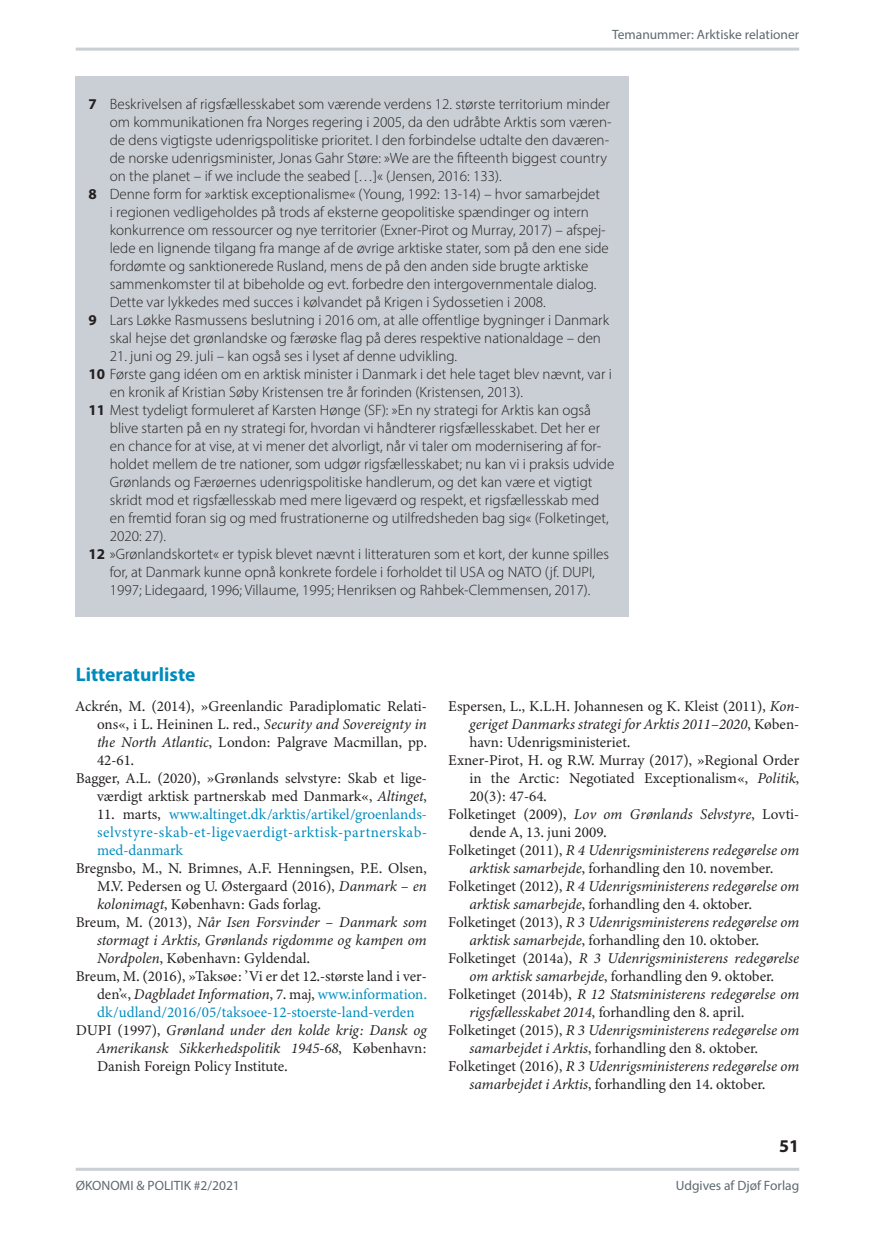
<style>
.page{position:relative;width:875px;height:1245px;background:#fff}
.page>*{position:absolute;margin:0;border:0;box-sizing:border-box;transform-origin:0 0}
.t1{font:700 19.5px "Myriad Pro";color:#008bbd}
.t2{font:700 18px "Myriad Pro";color:#231f20}
.t3{font:300 15px "Myriad Pro";color:#231f20}
.t4{font:15px "Minion 3";color:#231f20}
.t5{font:italic 15px "Minion 3";color:#231f20}
.t6{font:15px/18px "Minion 3";letter-spacing:.005em;color:#008bbd;text-align:justify}
.t7{font:13.5px "Myriad Pro";color:#5e696f}
.s1{font-weight:700}
.s2{font-style:normal}
.s3{font-style:italic}
.s4{color:#231f20}
.s5{font-style:normal;color:#008bbd}
</style>
<div class="page">
<hr style="left:76px;top:1167px;width:722px;height:3px;background:#c9cfd4">
<hr style="left:76px;top:48px;width:722px;height:3px;background:#c9cfd4">
<div style="left:76px;top:76px;width:552px;height:540px;background:#c9cfd4"></div>
<p class="t7" style="left:611px;top:26px;width:189px">Temanummer: Arktiske relationer</p>
<p class="t3" style="left:88px;top:95px;width:522px"><span class="s1">7</span> Beskrivelsen af rigsfællesskabet som værende verdens 12. største territorium minder</p>
<p class="t3" style="left:110px;top:113px;width:503px">om kommunikationen fra Norges regering i 2005, da den udråbte Arktis som væren-</p>
<p class="t3" style="left:110px;top:131px;width:500px">de dens vigtigste udenrigspolitiske prioritet. I den forbindelse udtalte den daværen-</p>
<p class="t3" style="left:110px;top:149px;width:498px">de norske udenrigsminister, Jonas Gahr Støre: »We are the fifteenth biggest country</p>
<p class="t3" style="left:110px;top:167px;width:393px">on the planet – if we include the seabed […]« (Jensen, 2016: 133).</p>
<p class="t3" style="left:88px;top:185px;width:513px"><span class="s1">8</span> Denne form for »arktisk exceptionalisme« (Young, 1992: 13-14) – hvor samarbejdet</p>
<p class="t3" style="left:110px;top:203px;width:480px">i regionen vedligeholdes på trods af eksterne geopolitiske spændinger og intern</p>
<p class="t3" style="left:110px;top:221px;width:497px">konkurrence om ressourcer og nye territorier (Exner-Pirot og Murray, 2017) – afspej-</p>
<p class="t3" style="left:110px;top:239px;width:500px">lede en lignende tilgang fra mange af de øvrige arktiske stater, som på den ene side</p>
<p class="t3" style="left:110px;top:257px;width:480px">fordømte og sanktionerede Rusland, mens de på den anden side brugte arktiske</p>
<p class="t3" style="left:110px;top:275px;width:488px">sammenkomster til at bibeholde og evt. forbedre den intergovernmentale dialog.</p>
<p class="t3" style="left:110px;top:293px;width:437px">Dette var lykkedes med succes i kølvandet på Krigen i Sydossetien i 2008.</p>
<p class="t3" style="left:88px;top:311px;width:522px"><span class="s1">9</span> Lars Løkke Rasmussens beslutning i 2016 om, at alle offentlige bygninger i Danmark</p>
<p class="t3" style="left:110px;top:329px;width:492px">skal hejse det grønlandske og færøske flag på deres respektive nationaldage – den</p>
<p class="t3" style="left:110px;top:347px;width:348px">21. juni og 29. juli – kan også ses i lyset af denne udvikling.</p>
<p class="t3" style="left:88px;top:365px;width:524px"><span class="s1">10</span> Første gang idéen om en arktisk minister i Danmark i det hele taget blev nævnt, var i</p>
<p class="t3" style="left:110px;top:383px;width:414px">en kronik af Kristian Søby Kristensen tre år forinden (Kristensen, 2013).</p>
<p class="t3" style="left:88px;top:401px;width:499px"><span class="s1">11</span> Mest tydeligt formuleret af Karsten Hønge (SF): »En ny strategi for Arktis kan også</p>
<p class="t3" style="left:110px;top:419px;width:491px">blive starten på en ny strategi for, hvordan vi håndterer rigsfællesskabet. Det her er</p>
<p class="t3" style="left:110px;top:437px;width:492px">en chance for at vise, at vi mener det alvorligt, når vi taler om modernisering af for-</p>
<p class="t3" style="left:110px;top:455px;width:506px">holdet mellem de tre nationer, som udgør rigsfællesskabet; nu kan vi i praksis udvide</p>
<p class="t3" style="left:110px;top:473px;width:484px">Grønlands og Færøernes udenrigspolitiske handlerum, og det kan være et vigtigt</p>
<p class="t3" style="left:110px;top:491px;width:491px">skridt mod et rigsfællesskab med mere ligeværd og respekt, et rigsfællesskab med</p>
<p class="t3" style="left:110px;top:509px;width:500px">en fremtid foran sig og med frustrationerne og utilfredsheden bag sig« (Folketinget,</p>
<p class="t3" style="left:110px;top:527px;width:58px">2020: 27).</p>
<p class="t3" style="left:88px;top:545px;width:522px"><span class="s1">12</span> »Grønlandskortet« er typisk blevet nævnt i litteraturen som et kort, der kunne spilles</p>
<p class="t3" style="left:110px;top:563px;width:486px">for, at Danmark kunne opnå konkrete fordele i forholdet til USA og NATO (jf. DUPI,</p>
<p class="t3" style="left:110px;top:581px;width:482px">1997; Lidegaard, 1996; Villaume, 1995; Henriksen og Rahbek-Clemmensen, 2017).</p>
<h1 class="t1" style="left:76px;top:661px;width:121px">Litteraturliste</h1>
<p class="t4" style="left:76px;top:695px;width:352px">Ackrén, M. (2014), »Greenlandic Paradiplomatic Relati-</p>
<p class="t5" style="left:97px;top:713px;width:331px"><span class="s2">ons«, i L. Heininen L. red.,</span> Security and Sovereignty in</p>
<p class="t4" style="left:97px;top:731px;width:331px"><span class="s3">the North Atlantic</span>, London: Palgrave Macmillan, pp.</p>
<p class="t4" style="left:97px;top:749px;width:38px">42-61.</p>
<p class="t4" style="left:76px;top:767px;width:352px">Bagger, A.L. (2020), »Grønlands selvstyre: Skab et lige-</p>
<p class="t4" style="left:97px;top:785px;width:331px">værdigt arktisk partnerskab med Danmark«, <span class="s3">Altinget</span>,</p>
<p class="t6" style="left:97px;top:805px;width:331px"><span class="s4">11. marts,</span> www.altinget.dk/arktis/artikel/groenlands&shy;selvstyre-skab-et-ligevaerdigt-arktisk-partnerskab&shy;med-danmark</p>
<p class="t4" style="left:76px;top:857px;width:352px">Bregnsbo, M., N. Brimnes, A.F. Henningsen, P.E. Olsen,</p>
<p class="t4" style="left:97px;top:875px;width:331px">M.V. Pedersen og U. Østergaard (2016), <span class="s3">Danmark – en</span></p>
<p class="t4" style="left:97px;top:893px;width:225px"><span class="s3">kolonimagt</span>, København: Gads forlag.</p>
<p class="t5" style="left:76px;top:911px;width:352px"><span class="s2">Breum, M. (2013),</span> Når Isen Forsvinder – Danmark som</p>
<p class="t5" style="left:97px;top:929px;width:331px">stormagt i Arktis, Grønlands rigdomme og kampen om</p>
<p class="t4" style="left:97px;top:947px;width:214px"><span class="s3">Nordpolen</span>, København: Gyldendal.</p>
<p class="t4" style="left:76px;top:965px;width:352px">Breum, M. (2016), »Taksøe: ’Vi er det 12.-største land i ver-</p>
<p class="t5" style="left:97px;top:983px;width:331px"><span class="s2">den’«,</span> Dagbladet Information<span class="s2">, 7. maj,</span> <span class="s5">www.information.</span></p>
<p class="t6" style="left:97px;top:1003px;width:319px">dk/udland/2016/05/taksoee-12-stoerste-land-verden</p>
<p class="t5" style="left:76px;top:1019px;width:352px"><span class="s2">DUPI (1997),</span> Grønland under den kolde krig: Dansk og</p>
<p class="t5" style="left:97px;top:1037px;width:331px">Amerikansk Sikkerhedspolitik 1945-68<span class="s2">, København:</span></p>
<p class="t4" style="left:97px;top:1055px;width:192px">Danish Foreign Policy Institute.</p>
<p class="t4" style="left:448px;top:695px;width:352px">Espersen, L., K.L.H. Johannesen og K. Kleist (2011), <span class="s3">Kon-</span></p>
<p class="t5" style="left:469px;top:713px;width:331px">geriget Danmarks strategi for Arktis 2011–2020<span class="s2">, Køben-</span></p>
<p class="t4" style="left:469px;top:731px;width:162px">havn: Udenrigsministeriet.</p>
<p class="t4" style="left:448px;top:749px;width:352px">Exner-Pirot, H. og R.W. Murray (2017), »Regional Order</p>
<p class="t4" style="left:469px;top:767px;width:331px">in the Arctic: Negotiated Exceptionalism«, <span class="s3">Politik</span>,</p>
<p class="t4" style="left:469px;top:785px;width:79px">20(3): 47-64.</p>
<p class="t4" style="left:448px;top:803px;width:352px">Folketinget (2009), <span class="s3">Lov om Grønlands Selvstyre</span>, Lovti-</p>
<p class="t4" style="left:469px;top:821px;width:139px">dende A, 13. juni 2009.</p>
<p class="t5" style="left:448px;top:839px;width:352px"><span class="s2">Folketinget (2011),</span> R 4 Udenrigsministerens redegørelse om</p>
<p class="t4" style="left:469px;top:857px;width:305px"><span class="s3">arktisk samarbejde</span>, forhandling den 10. november.</p>
<p class="t5" style="left:448px;top:875px;width:352px"><span class="s2">Folketinget (2012),</span> R 4 Udenrigsministerens redegørelse om</p>
<p class="t4" style="left:469px;top:893px;width:284px"><span class="s3">arktisk samarbejde</span>, forhandling den 4. oktober.</p>
<p class="t5" style="left:448px;top:911px;width:352px"><span class="s2">Folketinget (2013),</span> R 3 Udenrigsministerens redegørelse om</p>
<p class="t4" style="left:469px;top:929px;width:291px"><span class="s3">arktisk samarbejde</span>, forhandling den 10. oktober.</p>
<p class="t5" style="left:448px;top:947px;width:352px"><span class="s2">Folketinget (2014a),</span> R 3 Udenrigsministerens redegørelse</p>
<p class="t4" style="left:469px;top:965px;width:306px"><span class="s3">om arktisk samarbejde</span>, forhandling den 9. oktober.</p>
<p class="t5" style="left:448px;top:983px;width:352px"><span class="s2">Folketinget (2014b),</span> R 12 Statsministerens redegørelse om</p>
<p class="t4" style="left:469px;top:1001px;width:276px"><span class="s3">rigsfællesskabet 2014</span>, forhandling den 8. april.</p>
<p class="t5" style="left:448px;top:1019px;width:352px"><span class="s2">Folketinget (2015),</span> R 3 Udenrigsministerens redegørelse om</p>
<p class="t4" style="left:469px;top:1037px;width:290px"><span class="s3">samarbejdet i Arktis</span>, forhandling den 8. oktober.</p>
<p class="t5" style="left:448px;top:1055px;width:352px"><span class="s2">Folketinget (2016),</span> R 3 Udenrigsministerens redegørelse om</p>
<p class="t4" style="left:469px;top:1073px;width:297px"><span class="s3">samarbejdet i Arktis</span>, forhandling den 14. oktober.</p>
<p class="t2" style="left:779px;top:1134px;width:21px">51</p>
<p class="t7" style="left:76px;top:1176px;width:166px">ØKONOMI &amp; POLITIK #2/2021</p>
<p class="t7" style="left:675px;top:1176px;width:125px">Udgives af Djøf Forlag</p>
</div>
